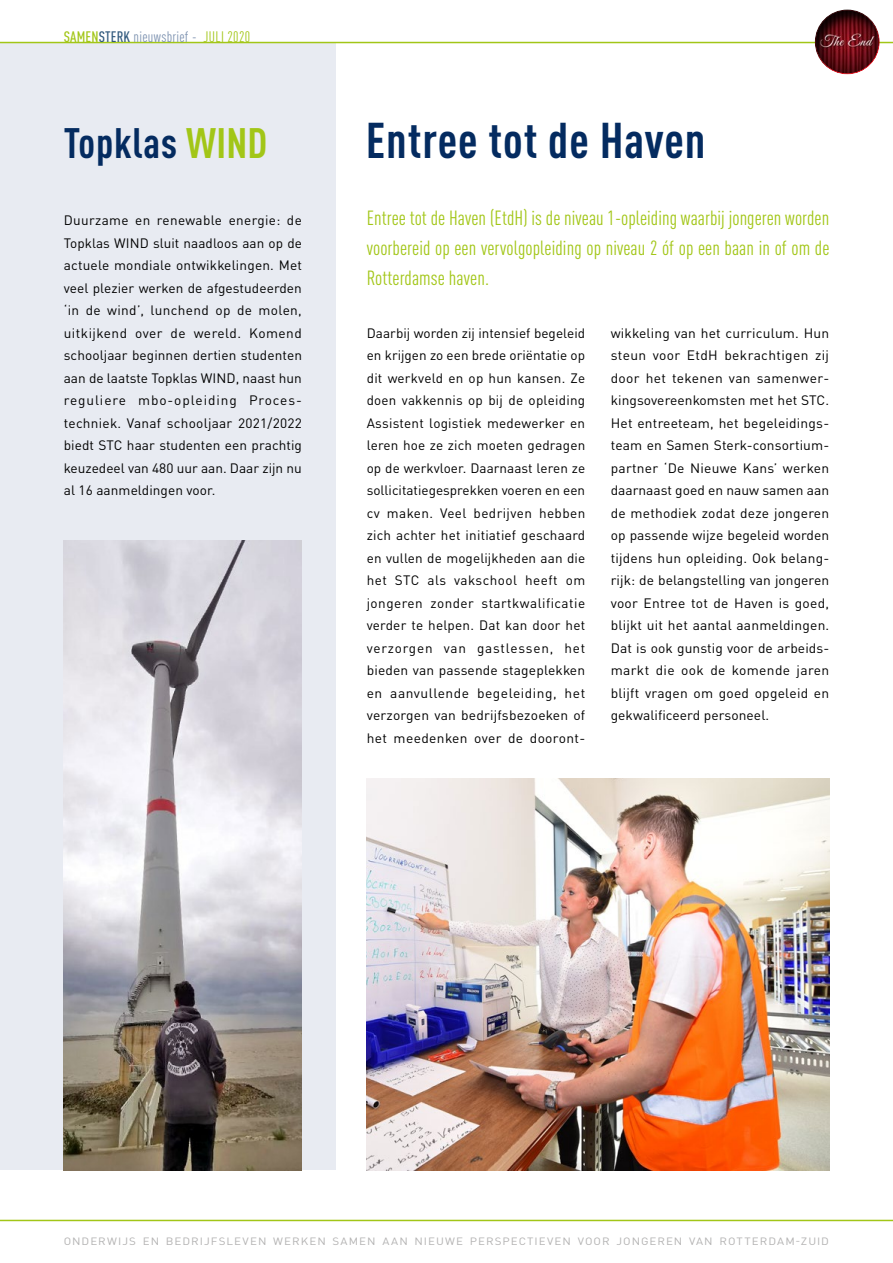
<style>
.page{position:relative;width:893px;height:1263px;background:#fff}
.page>*{position:absolute;margin:0;border:0;box-sizing:border-box;transform-origin:0 0}
.t1{font:700 condensed 49.5px "DINOT";letter-spacing:.02em;color:#042b60}
.t2{font:700 condensed 42px "DINOT";letter-spacing:.02em;color:#042b60}
.t3{font:condensed 20.25px/30px "DINOT";letter-spacing:.005em;color:#a2c617;text-align:justify}
.t4{font:condensed 15px "DINOT";letter-spacing:.02em;color:#7d92b0}
.t5{font:13.5px/22.5px "DINOT";letter-spacing:.005em;color:#000;text-align:justify}
.t6{font:10.5px "DINOT";letter-spacing:.085em;color:#b3b2b2;scale:1.1 1}
.s1{font-weight:500;color:#a2c617}
.s2{font-weight:500;color:#325a7e}
.s3{color:#a2c617}
</style>
<div class="page">
<div style="left:0;top:44px;width:336px;height:1126px;background:#e8ebf2"></div>
<hr style="left:0;top:1220px;width:893px;height:1px;background:#a2c617">
<hr style="left:0;top:42px;width:893px;height:1px;background:#a2c617">
<img style="left:64px;top:540px;width:238px;height:630px">
<img style="left:367px;top:778px;width:462px;height:392px">
<div style="left:803px;top:0;width:89px;height:75px;background:#000;opacity:.8"></div>
<p class="t4" style="left:64px;top:28px;width:188px"><span class="s1">SAMEN</span><span class="s2">STERK</span> nieuwsbrief - <span class="s3">JULI 2020</span></p>
<h2 class="t2" style="left:64px;top:117px;width:205px">Topklas <span class="s3">WIND</span></h2>
<h1 class="t1" style="left:366px;top:110px;width:341px">Entree tot de Haven</h1>
<p class="t5" style="left:64px;top:209px;width:240px;text-align:left">Duurzame en renewable energie: de Topklas WIND sluit naadloos aan op de actuele mondiale ontwikkelingen. Met veel plezier werken de afgestudeerden ‘in de wind’, lunchend op de molen, uitkijkend over de wereld. Komend schooljaar beginnen dertien studenten aan de laatste Topklas WIND, naast hun reguliere mbo-opleiding Proces&shy;techniek. Vanaf schooljaar 2021/2022 biedt STC haar studenten een prachtig keuzedeel van 480 uur aan. Daar zijn nu al 16 aanmeldingen voor.</p>
<h3 class="t3" style="left:367px;top:203px;width:464px">Entree tot de Haven (EtdH) is de niveau 1-opleiding waarbij jongeren worden voorbereid op een vervolgopleiding op niveau 2 óf op een baan in of om de Rotterdamse haven.</h3>
<p class="t5" style="left:367px;top:321px;width:220px">Daarbij worden zij intensief begeleid en krijgen zo een brede oriëntatie op dit werkveld en op hun kansen. Ze doen vakkennis op bij de opleiding Assistent logistiek medewerker en leren hoe ze zich moeten gedragen op de werkvloer. Daarnaast leren ze sollicitatiegesprekken voeren en een cv maken. Veel bedrijven hebben zich achter het initiatief geschaard en vullen de mogelijkheden aan die het STC als vakschool heeft om jongeren zonder startkwalificatie verder te helpen. Dat kan door het verzorgen van gastlessen, het bieden van passende stageplekken en aanvullende begeleiding, het verzorgen van bedrijfsbezoeken of het meedenken over de dooront-</p>
<p class="t5" style="left:611px;top:321px;width:220px">wikkeling van het curriculum. Hun steun voor EtdH bekrachtigen zij door het tekenen van samenwer&shy;kingsovereenkomsten met het STC.<br>Het entreeteam, het begeleidings&shy;team en Samen Sterk-consortium&shy;partner ‘De Nieuwe Kans’ werken daarnaast goed en nauw samen aan de methodiek zodat deze jongeren op passende wijze begeleid worden tijdens hun opleiding. Ook belang&shy;rijk: de belangstelling van jongeren voor Entree tot de Haven is goed, blijkt uit het aantal aanmeldingen.<br>Dat is ook gunstig voor de arbeids&shy;markt die ook de komende jaren blijft vragen om goed opgeleid en gekwalificeerd personeel.</p>
<p class="t6" style="left:64px;top:1234px;width:697px">ONDERWIJS EN BEDRIJFSLEVEN WERKEN SAMEN AAN NIEUWE PERSPECTIEVEN VOOR JONGEREN VAN ROTTERDAM-ZUID</p>
</div>
